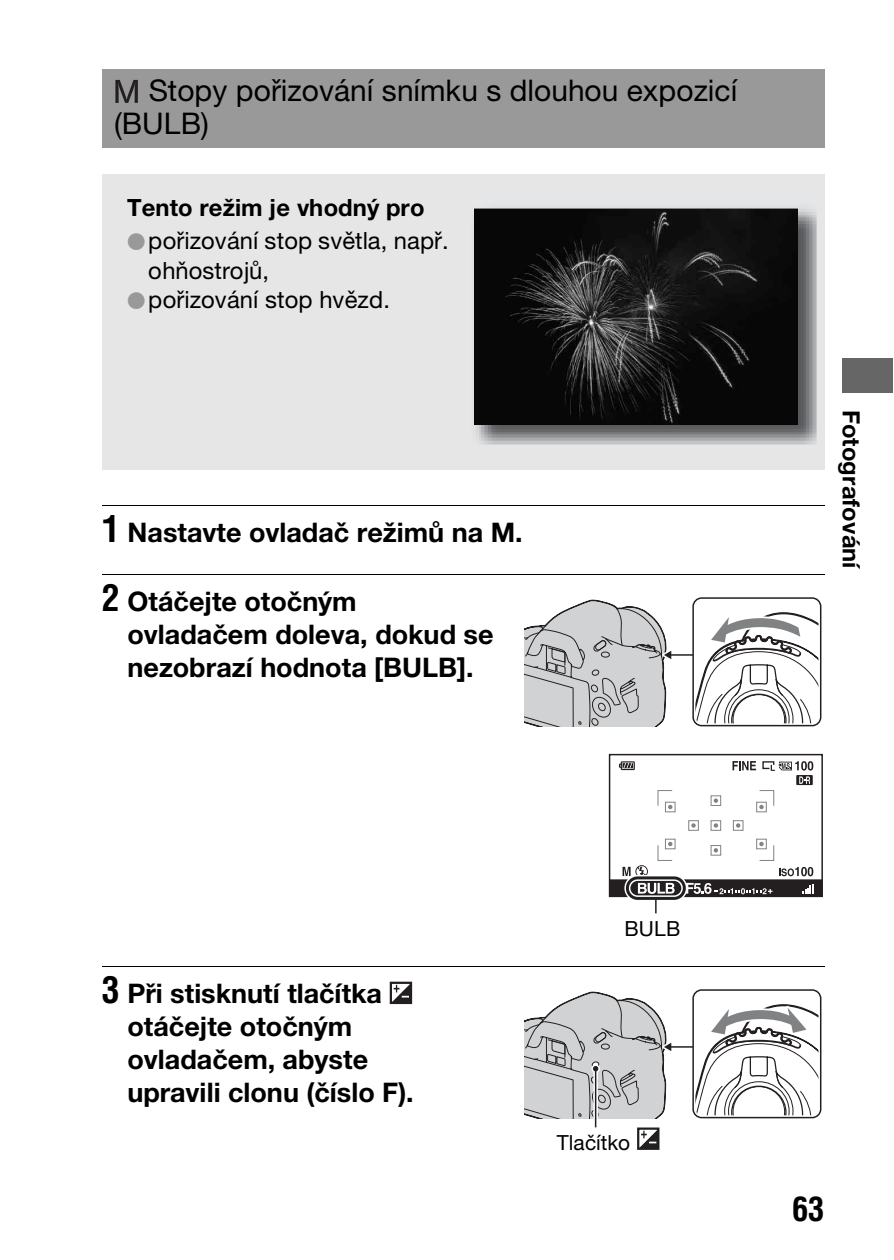
<style>
.page{position:relative;width:894px;height:1260px;background:#fff}
.page>*{position:absolute;margin:0;border:0;box-sizing:border-box;transform-origin:0 0}
.t1{font:700 condensed 32.7px "Helvetica";color:#000}
.t2{font:30px/32.7px "Helvetica Neue CE";letter-spacing:.005em;color:#000}
.t3{font:700 27px/33px "Helvetica Neue CE";color:#000}
.t4{font:23.7px/33px "Helvetica Neue CE";letter-spacing:.005em;color:#000}
.t5{font:700 23.7px "Helvetica Neue CE";letter-spacing:.005em;color:#000}
.t6{font:21px "Helvetica Neue CE";color:#000}
.s1{font-weight:700}
.s2{font-family:"Sony PS Common";font-size:21px;color:#999}
.s3{font-family:"Helvetica";font-stretch:condensed;font-size:36px}
</style>
<div class="page">
<div style="left:843px;top:359px;width:50px;height:34px;background:#666"></div>
<div style="left:102px;top:69px;width:723px;height:79px;background:#999"></div>
<div style="left:102px;top:175px;width:361px;height:295px;background:#e6e6e6"></div>
<div style="left:463px;top:175px;width:362px;height:295px;background:#e6e6e6"></div>
<hr style="left:102px;top:505px;width:723px;height:1px;background:#000">
<hr style="left:102px;top:575px;width:723px;height:1px;background:#000">
<hr style="left:102px;top:967px;width:723px;height:1px;background:#000">
<svg style="left:115px;top:80px;width:23px;height:23px"></svg>
<img style="left:474px;top:209px;width:342px;height:235px">
<img style="left:475px;top:209px;width:323px;height:216px">
<svg style="left:525px;top:597px;width:297px;height:130px"></svg>
<div style="left:610px;top:880px;width:212px;height:16px;background:#231f20"></div>
<svg style="left:619px;top:761px;width:16px;height:9px"></svg>
<div style="left:808px;top:761px;width:5px;height:10px;background:#231f20;border-radius:50%"></div>
<svg style="left:733px;top:761px;width:23px;height:9px"></svg>
<svg style="left:796px;top:775px;width:17px;height:10px"></svg>
<svg style="left:762px;top:761px;width:50px;height:23px"></svg>
<div style="left:609px;top:754px;width:214px;height:143px;border:2px solid #231f20"></div>
<svg style="left:623px;top:790px;width:190px;height:124px"></svg>
<svg style="left:390px;top:981px;width:23px;height:24px"></svg>
<svg style="left:393px;top:985px;width:16px;height:16px"></svg>
<div style="left:390px;top:982px;width:22px;height:22px;border:2px solid #231f20"></div>
<div style="left:593px;top:1067px;width:5px;height:62px;border:3px solid #fff"></div>
<hr style="left:595px;top:1069px;width:1px;height:58px;background:#231f20">
<svg style="left:525px;top:989px;width:297px;height:132px"></svg>
<svg style="left:637px;top:1127px;width:23px;height:23px"></svg>
<svg style="left:640px;top:1131px;width:16px;height:16px"></svg>
<div style="left:637px;top:1128px;width:22px;height:22px;border:2px solid #231f20"></div>
<p class="t2" style="left:114px;top:78px;width:625px;text-indent:35px">Stopy pořizování snímku s dlouhou expozicí (BULB)</p>
<p class="t4" style="left:127px;top:193px;width:323px"><span class="s1">Tento režim je vhodný pro </span><span class="s2">z</span>pořizování stop světla, např.</p>
<p class="t4" style="left:127px;top:258px;width:264px;line-height:30px;text-indent:21px">ohňostrojů, <span class="s2">z</span>pořizování stop hvězd.</p>
<p class="t3" style="left:102px;top:518px;width:422px"><span class="s3">1</span> Nastavte ovladač režimů na M.</p>
<p class="t3" style="left:127px;top:587px;width:368px;text-indent:-26px"><span class="s3">2</span> Otáčejte otočným ovladačem doleva, dokud se nezobrazí hodnota [BULB].</p>
<p class="t5" style="left:860px;top:410px;width:160px;rotate:90deg">Fotografování</p>
<p class="t3" style="left:127px;top:979px;width:288px;text-indent:-26px"><span class="s3">3</span> Při stisknutí tlačítka otáčejte otočným ovladačem, abyste upravili clonu (číslo F).</p>
<p class="t6" style="left:625px;top:921px;width:57px">BULB</p>
<p class="t6" style="left:557px;top:1135px;width:75px">Tlačítko</p>
<p class="t1" style="left:792px;top:1196px;width:34px">63</p>
</div>
